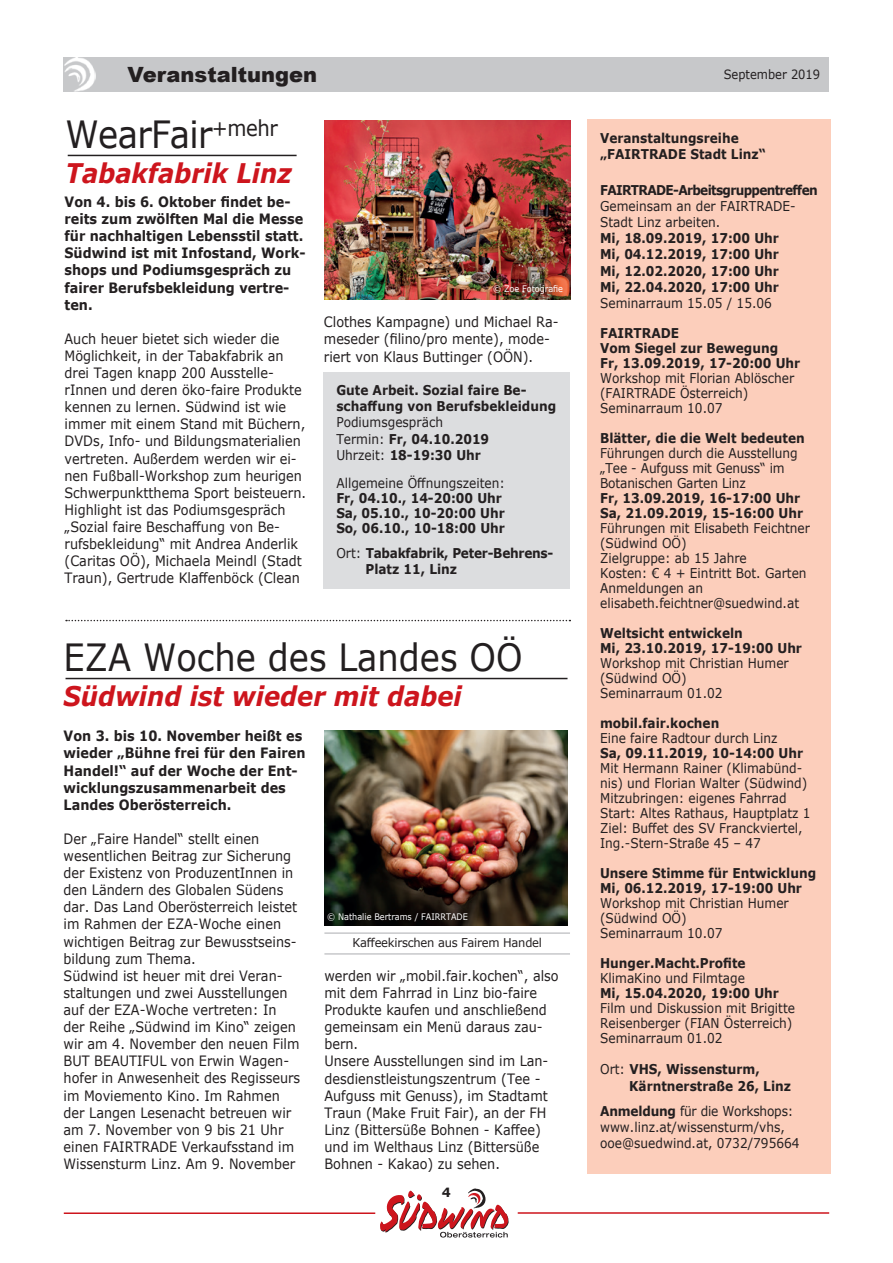
<style>
.page{position:relative;width:893px;height:1263px;background:#fff}
.page>*{position:absolute;margin:0;border:0;box-sizing:border-box;transform-origin:0 0}
.t1{font:37.5px "Verdana";color:#231f20;scale:.9 1}
.t2{font:37.5px "Verdana";letter-spacing:-.02em;color:#231f20;scale:.9 1}
.t3{font:italic 700 27px "Verdana";color:#cd151d;scale:.9 1}
.t4{font:900 21px "Arial";color:#231f20}
.t5{font:14.25px/17.1px "Verdana";color:#231f20;scale:.9 1}
.t6{font:700 14.25px/17.1px "Verdana";color:#231f20;scale:.9 1}
.t7{font:13.5px/15px "Verdana";color:#231f20;scale:.9 1}
.t8{font:700 13.5px/15px "Verdana";color:#231f20;scale:.9 1}
.t9{font:700 13.5px/16.2px "Verdana";letter-spacing:-.02em;color:#231f20;scale:.9 1}
.t10{font:700 13.5px "Verdana";letter-spacing:-.055em;color:#231f20;scale:.9 1}
.t11{font:12.75px "Verdana";color:#231f20;scale:.9 1}
.t12{font:700 12.75px "Verdana";color:#231f20}
.t13{font:12.15px "Verdana";letter-spacing:-.02em;color:#231f20;scale:.95 1}
.t14{font:9px "Verdana";color:#fff;scale:.9 1}
.s1{font-weight:700}
.s2{font-weight:400}
</style>
<div class="page">
<div style="left:64px;top:57px;width:765px;height:34px;background:#c7c8ca"></div>
<svg style="left:380px;top:1188px;width:129px;height:49px"></svg>
<hr style="left:64px;top:1212px;width:311px;height:2px;background:#cd151d">
<hr style="left:518px;top:1212px;width:311px;height:2px;background:#cd151d">
<img style="left:64px;top:57px;width:31px;height:34px">
<svg style="left:66px;top:620px;width:504px;height:1px"></svg>
<hr style="left:66px;top:678px;width:501px;height:1px;background:#231f20">
<img style="left:324px;top:730px;width:244px;height:196px">
<hr style="left:324px;top:932px;width:246px;height:2px;background:#c7c8ca">
<hr style="left:324px;top:953px;width:246px;height:2px;background:#c7c8ca">
<div style="left:587px;top:120px;width:244px;height:1054px;background:#fccebb"></div>
<hr style="left:68px;top:155px;width:229px;height:1px;background:#231f20">
<img style="left:325px;top:121px;width:245px;height:179px">
<div style="left:324px;top:372px;width:246px;height:216px;background:#dcdddf"></div>
<h3 class="t4" style="left:128px;top:59px;width:191px">Veranstaltungen</h3>
<p class="t11" style="left:724px;top:66px;width:109px">September 2019</p>
<h1 class="t2" style="left:66px;top:109px;width:237px">WearFair<sup>+mehr</sup></h1>
<h2 class="t3" style="left:66px;top:154px;width:253px">Tabakfabrik Linz</h2>
<p class="t6" style="left:65px;top:193px;width:269px">Von 4. bis 6. Oktober findet be&shy;reits zum zwölften Mal die Messe für nachhaltigen Lebensstil statt.<br>Südwind ist mit Infostand, Work&shy;shops und Podiumsgespräch zu fairer Berufsbekleidung vertre&shy;ten.</p>
<p class="t5" style="left:65px;top:330px;width:270px">Auch heuer bietet sich wieder die Möglichkeit, in der Tabakfabrik an drei Tagen knapp 200 Ausstelle&shy;rInnen und deren öko-faire Produkte kennen zu lernen. Südwind ist wie immer mit einem Stand mit Büchern, DVDs, Info- und Bildungsmaterialien vertreten. Außerdem werden wir ei&shy;nen Fußball-Workshop zum heurigen Schwerpunktthema Sport beisteuern.<br>Highlight ist das Podiumsgespräch „Sozial faire Beschaffung von Be&shy;rufsbekleidung“ mit Andrea Anderlik (Caritas OÖ), Michaela Meindl (Stadt Traun), Gertrude Klaffenböck (Clean</p>
<p class="t14" style="left:493px;top:283px;width:79px">© Zoe Fotografie</p>
<p class="t5" style="left:324px;top:313px;width:262px">Clothes Kampagne) und Michael Ra&shy;meseder (filino/pro mente), mode&shy;riert von Klaus Buttinger (OÖN).</p>
<p class="t8" style="left:336px;top:382px;width:246px;line-height:16.2px">Gute Arbeit. Sozial faire Be&shy;schaffung von Berufsbekleidung</p>
<p class="t7" style="left:336px;top:414px;width:171px;line-height:16.2px">Podiumsgespräch<br>Termin: <span class="s1">Fr, 04.10.2019<br></span>Uhrzeit: <span class="s1">18-19:30 Uhr</span></p>
<p class="t7" style="left:336px;top:475px;width:189px">Allgemeine Öffnungszeiten:</p>
<p class="t8" style="left:336px;top:490px;width:189px">Fr, 04.10., 14-20:00 Uhr<br>Sa, 05.10., 10-20:00 Uhr<br>So, 06.10., 10-18:00 Uhr</p>
<p class="t9" style="left:365px;top:545px;width:210px;text-indent:-29px"><span class="s2">Ort:</span> Tabakfabrik, Peter-Behrens-<br>Platz 11, Linz</p>
<h1 class="t1" style="left:64px;top:632px;width:512px">EZA Woche des Landes OÖ</h1>
<h2 class="t3" style="left:64px;top:677px;width:444px">Südwind ist wieder mit dabei</h2>
<p class="t6" style="left:64px;top:727px;width:270px">Von 3. bis 10. November heißt es wieder „Bühne frei für den Fairen<br>Handel!“ auf der Woche der Ent&shy;wicklungszusammenarbeit des<br>Landes Oberösterreich.</p>
<p class="t5" style="left:64px;top:830px;width:264px">Der „Faire Handel“ stellt einen wesentlichen Beitrag zur Sicherung der Existenz von ProduzentInnen in den Ländern des Globalen Südens dar. Das Land Oberösterreich leistet im Rahmen der EZA-Woche einen wichtigen Beitrag zur Bewusstseins&shy;bildung zum Thema.<br>Südwind ist heuer mit drei Veran&shy;staltungen und zwei Ausstellungen auf der EZA-Woche vertreten: In der Reihe „Südwind im Kino“ zeigen wir am 4. November den neuen Film<br>BUT BEAUTIFUL von Erwin Wagen&shy;hofer in Anwesenheit des Regisseurs im Moviemento Kino. Im Rahmen der Langen Lesenacht betreuen wir am 7. November von 9 bis 21 Uhr einen FAIRTRADE Verkaufsstand im<br>Wissensturm Linz. Am 9. November</p>
<p class="t14" style="left:327px;top:911px;width:158px">© Nathalie Bertrams / FAIRRTADE</p>
<p class="t13" style="left:352px;top:934px;width:201px">Kaffeekirschen aus Fairem Handel</p>
<p class="t5" style="left:324px;top:967px;width:262px">werden wir „mobil.fair.kochen“, also mit dem Fahrrad in Linz bio-faire<br>Produkte kaufen und anschließend gemeinsam ein Menü daraus zau&shy;bern.<br>Unsere Ausstellungen sind im Lan&shy;desdienstleistungszentrum (Tee -<br>Aufguss mit Genuss), im Stadtamt<br>Traun (Make Fruit Fair), an der FH<br>Linz (Bittersüße Bohnen - Kaffee) und im Welthaus Linz (Bittersüße<br>Bohnen - Kakao) zu sehen.</p>
<p class="t12" style="left:442px;top:1183px;width:11px">4</p>
<p class="t8" style="left:600px;top:129px;width:186px;line-height:16.2px">Veranstaltungsreihe „FAIRTRADE Stadt Linz“</p>
<p class="t10" style="left:600px;top:180px;width:243px">FAIRTRADE-Arbeitsgruppentreffen</p>
<p class="t7" style="left:600px;top:198px;width:219px;line-height:16.2px">Gemeinsam an der FAIRTRADE-<br>Stadt Linz arbeiten.</p>
<p class="t8" style="left:600px;top:230px;width:200px;line-height:16.2px;text-align:justify">Mi, 18.09.2019, 17:00 Uhr Mi, 04.12.2019, 17:00 Uhr Mi, 12.02.2020, 17:00 Uhr Mi, 22.04.2020, 17:00 Uhr</p>
<p class="t7" style="left:600px;top:295px;width:192px">Seminarraum 15.05 / 15.06</p>
<p class="t8" style="left:600px;top:325px;width:224px">FAIRTRADE<br>Vom Siegel zur Bewegung<br>Fr, 13.09.2019, 17-20:00 Uhr</p>
<p class="t7" style="left:600px;top:370px;width:217px">Workshop mit Florian Ablöscher (FAIRTRADE Österreich)<br>Seminarraum 10.07</p>
<p class="t8" style="left:600px;top:430px;width:229px">Blätter, die die Welt bedeuten</p>
<p class="t7" style="left:600px;top:445px;width:221px">Führungen durch die Ausstellung „Tee - Aufguss mit Genuss“ im<br>Botanischen Garten Linz</p>
<p class="t8" style="left:600px;top:490px;width:227px">Fr, 13.09.2019, 16-17:00 Uhr<br>Sa, 21.09.2019, 15-16:00 Uhr</p>
<p class="t7" style="left:600px;top:520px;width:235px">Führungen mit Elisabeth Feichtner (Südwind OÖ)<br>Zielgruppe: ab 15 Jahre<br>Kosten: € 4 + Eintritt Bot. Garten<br>Anmeldungen an elisabeth.feichtner@suedwind.at</p>
<p class="t8" style="left:600px;top:625px;width:226px">Weltsicht entwickeln<br>Mi, 23.10.2019, 17-19:00 Uhr</p>
<p class="t7" style="left:600px;top:655px;width:211px">Workshop mit Christian Humer (Südwind OÖ)<br>Seminarraum 01.02</p>
<p class="t8" style="left:600px;top:715px;width:134px">mobil.fair.kochen</p>
<p class="t7" style="left:600px;top:730px;width:199px">Eine faire Radtour durch Linz</p>
<p class="t8" style="left:600px;top:745px;width:227px">Sa, 09.11.2019, 10-14:00 Uhr</p>
<p class="t7" style="left:600px;top:760px;width:235px">Mit Hermann Rainer (Klimabünd&shy;nis) und Florian Walter (Südwind)<br>Mitzubringen: eigenes Fahrrad<br>Start: Altes Rathaus, Hauptplatz 1<br>Ziel: Buffet des SV Franckviertel,<br>Ing.-Stern-Straße 45 – 47</p>
<p class="t8" style="left:600px;top:865px;width:242px">Unsere Stimme für Entwicklung<br>Mi, 06.12.2019, 17-19:00 Uhr</p>
<p class="t7" style="left:600px;top:895px;width:211px">Workshop mit Christian Humer (Südwind OÖ)<br>Seminarraum 10.07</p>
<p class="t8" style="left:600px;top:955px;width:163px">Hunger.Macht.Profite</p>
<p class="t7" style="left:600px;top:970px;width:162px">KlimaKino und Filmtage</p>
<p class="t8" style="left:600px;top:985px;width:200px">Mi, 15.04.2020, 19:00 Uhr</p>
<p class="t7" style="left:600px;top:1000px;width:218px">Film und Diskussion mit Brigitte<br>Reisenberger (FIAN Österreich)<br>Seminarraum 01.02</p>
<p class="t8" style="left:629px;top:1061px;width:181px;line-height:16.2px;text-indent:-29px"><span class="s2">Ort:</span> VHS, Wissensturm,<br>Kärntnerstraße 26, Linz</p>
<p class="t7" style="left:600px;top:1102px;width:223px;line-height:16.2px"><span class="s1">Anmeldung</span> für die Workshops: www.linz.at/wissensturm/vhs, ooe@suedwind.at, 0732/795664</p>
</div>
